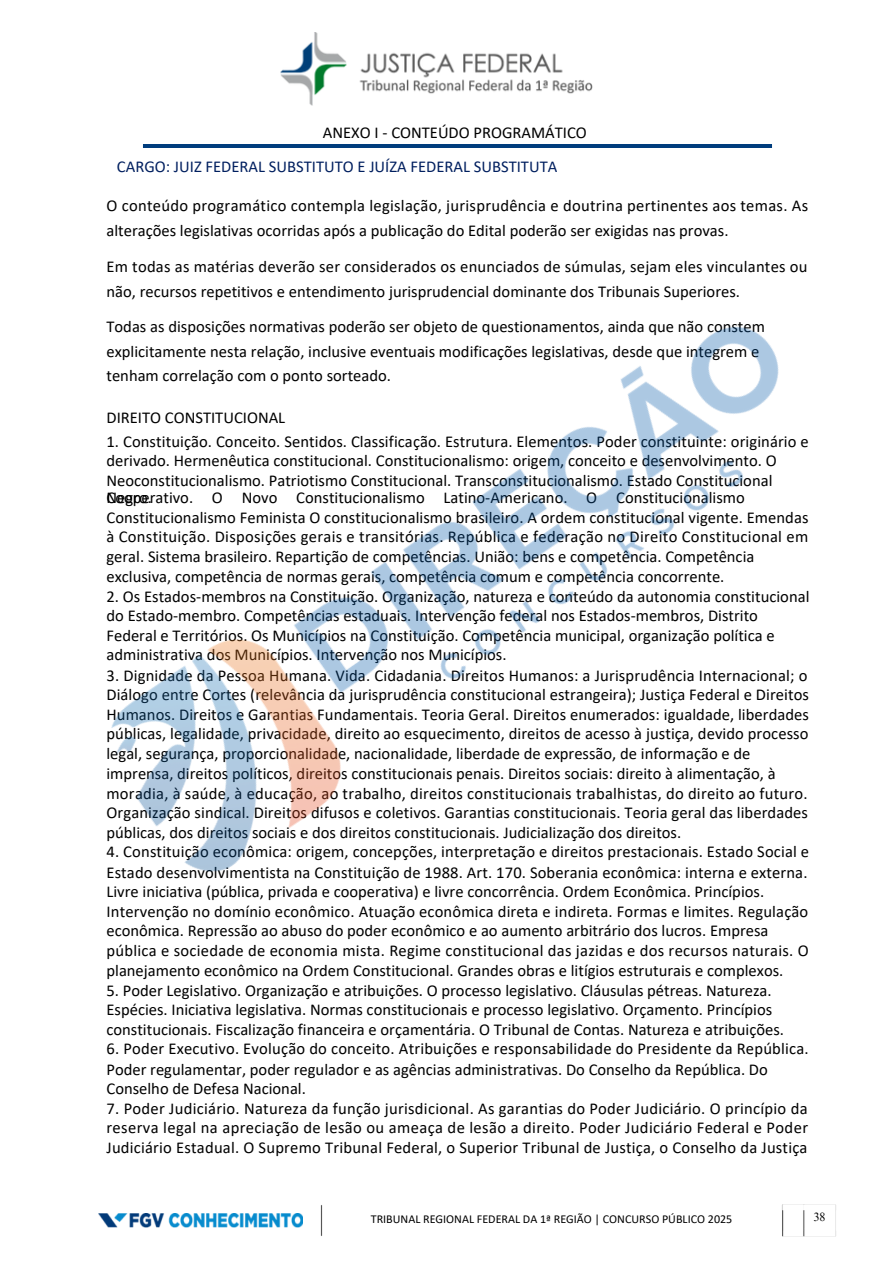
<style>
.page{position:relative;width:894px;height:1264px;background:#fff}
.page>*{position:absolute;margin:0;border:0;box-sizing:border-box;transform-origin:0 0}
.t1{font:16.5px/19.6px "Calibri";color:#000}
.t2{font:16.5px "Calibri";color:#001f5f}
.t3{font:12px "Calibri";color:#000}
.t4{font:12px "Times NRMT Pro";color:#000}
</style>
<div class="page">
<img style="left:320px;top:1205px;width:3px;height:31px">
<img style="left:782px;top:1204px;width:54px;height:33px">
<img style="left:280px;top:32px;width:313px;height:73px">
<img style="left:98px;top:1213px;width:204px;height:14px">
<hr style="left:143px;top:144px;width:629px;height:3px;background:#003d7d">
<img style="left:111px;top:327px;width:668px;height:545px">
<p class="t1" style="left:323px;top:124px;width:265px">ANEXO I - CONTEÚDO PROGRAMÁTICO</p>
<h1 class="t2" style="left:117px;top:159px;width:442px">CARGO: JUIZ FEDERAL SUBSTITUTO E JUÍZA FEDERAL SUBSTITUTA</h1>
<h2 class="t1" style="left:106px;top:195px;width:703px;line-height:24.8px">O conteúdo programático contempla legislação, jurisprudência e doutrina pertinentes aos temas. As alterações legislativas ocorridas após a publicação do Edital poderão ser exigidas nas provas.</h2>
<p class="t1" style="left:106px;top:255px;width:702px;line-height:24.8px">Em todas as matérias deverão ser considerados os enunciados de súmulas, sejam eles vinculantes ou não, recursos repetitivos e entendimento jurisprudencial dominante dos Tribunais Superiores.</p>
<h2 class="t1" style="left:106px;top:316px;width:659px;line-height:24.2px">Todas as disposições normativas poderão ser objeto de questionamentos, ainda que não constem explicitamente nesta relação, inclusive eventuais modificações legislativas, desde que integrem e tenham correlação com o ponto sorteado.</h2>
<h2 class="t1" style="left:106px;top:409px;width:180px">DIREITO CONSTITUCIONAL</h2>
<h2 class="t1" style="left:106px;top:432px;width:703px">1. Constituição. Conceito. Sentidos. Classificação. Estrutura. Elementos. Poder constituinte: originário e derivado. Hermenêutica constitucional. Constitucionalismo: origem, conceito e desenvolvimento. O<br>Neoconstitucionalismo. Patriotismo Constitucional. Transconstitucionalismo. Estado Constitucional</h2>
<h2 class="t1" style="left:106px;top:489px;width:88px">Coope.rativo.</h2>
<h2 class="t1" style="left:106px;top:489px;width:43px">Negro</h2>
<h2 class="t1" style="left:212px;top:489px;width:12px">O</h2>
<p class="t1" style="left:242px;top:489px;width:37px">Novo</p>
<h2 class="t1" style="left:296px;top:489px;width:130px">Constitucionalismo</h2>
<h2 class="t1" style="left:443px;top:489px;width:125px">Latino-Americano.</h2>
<h2 class="t1" style="left:586px;top:489px;width:12px">O</h2>
<p class="t1" style="left:616px;top:489px;width:130px">Constitucionalismo</p>
<h2 class="t1" style="left:106px;top:509px;width:703px">Constitucionalismo Feminista O constitucionalismo brasileiro. A ordem constitucional vigente. Emendas à Constituição. Disposições gerais e transitórias. República e federação no Direito Constitucional em geral. Sistema brasileiro. Repartição de competências. União: bens e competência. Competência exclusiva, competência de normas gerais, competência comum e competência concorrente.</h2>
<h2 class="t1" style="left:106px;top:588px;width:704px">2. Os Estados-membros na Constituição. Organização, natureza e conteúdo da autonomia constitucional do Estado-membro. Competências estaduais. Intervenção federal nos Estados-membros, Distrito Federal e Territórios. Os Municípios na Constituição. Competência municipal, organização política e administrativa dos Municípios. Intervenção nos Municípios.</h2>
<h2 class="t1" style="left:106px;top:666px;width:704px">3. Dignidade da Pessoa Humana. Vida. Cidadania. Direitos Humanos: a Jurisprudência Internacional; o Diálogo entre Cortes (relevância da jurisprudência constitucional estrangeira); Justiça Federal e Direitos Humanos. Direitos e Garantias Fundamentais. Teoria Geral. Direitos enumerados: igualdade, liberdades públicas, legalidade, privacidade, direito ao esquecimento, direitos de acesso à justiça, devido processo legal, segurança, proporcionalidade, nacionalidade, liberdade de expressão, de informação e de imprensa, direitos políticos, direitos constitucionais penais. Direitos sociais: direito à alimentação, à moradia, à saúde, à educação, ao trabalho, direitos constitucionais trabalhistas, do direito ao futuro.<br>Organização sindical. Direitos difusos e coletivos. Garantias constitucionais. Teoria geral das liberdades públicas, dos direitos sociais e dos direitos constitucionais. Judicialização dos direitos.</h2>
<h2 class="t1" style="left:106px;top:843px;width:704px">4. Constituição econômica: origem, concepções, interpretação e direitos prestacionais. Estado Social e Estado desenvolvimentista na Constituição de 1988. Art. 170. Soberania econômica: interna e externa.<br>Livre iniciativa (pública, privada e cooperativa) e livre concorrência. Ordem Econômica. Princípios.<br>Intervenção no domínio econômico. Atuação econômica direta e indireta. Formas e limites. Regulação econômica. Repressão ao abuso do poder econômico e ao aumento arbitrário dos lucros. Empresa pública e sociedade de economia mista. Regime constitucional das jazidas e dos recursos naturais. O planejamento econômico na Ordem Constitucional. Grandes obras e litígios estruturais e complexos.</h2>
<h2 class="t1" style="left:106px;top:981px;width:679px">5. Poder Legislativo. Organização e atribuições. O processo legislativo. Cláusulas pétreas. Natureza.<br>Espécies. Iniciativa legislativa. Normas constitucionais e processo legislativo. Orçamento. Princípios constitucionais. Fiscalização financeira e orçamentária. O Tribunal de Contas. Natureza e atribuições.</h2>
<p class="t1" style="left:106px;top:1040px;width:703px">6. Poder Executivo. Evolução do conceito. Atribuições e responsabilidade do Presidente da República.<br>Poder regulamentar, poder regulador e as agências administrativas. Do Conselho da República. Do<br>Conselho de Defesa Nacional.</p>
<p class="t1" style="left:106px;top:1099px;width:703px;text-align:justify">7. Poder Judiciário. Natureza da função jurisdicional. As garantias do Poder Judiciário. O princípio da reserva legal na apreciação de lesão ou ameaça de lesão a direito. Poder Judiciário Federal e Poder Judiciário Estadual. O Supremo Tribunal Federal, o Superior Tribunal de Justiça, o Conselho da Justiça</p>
<p class="t3" style="left:371px;top:1214px;width:363px">TRIBUNAL REGIONAL FEDERAL DA 1ª REGIÃO | CONCURSO PÚBLICO 2025</p>
<h1 class="t4" style="left:813px;top:1212px;width:14px">38</h1>
</div>
